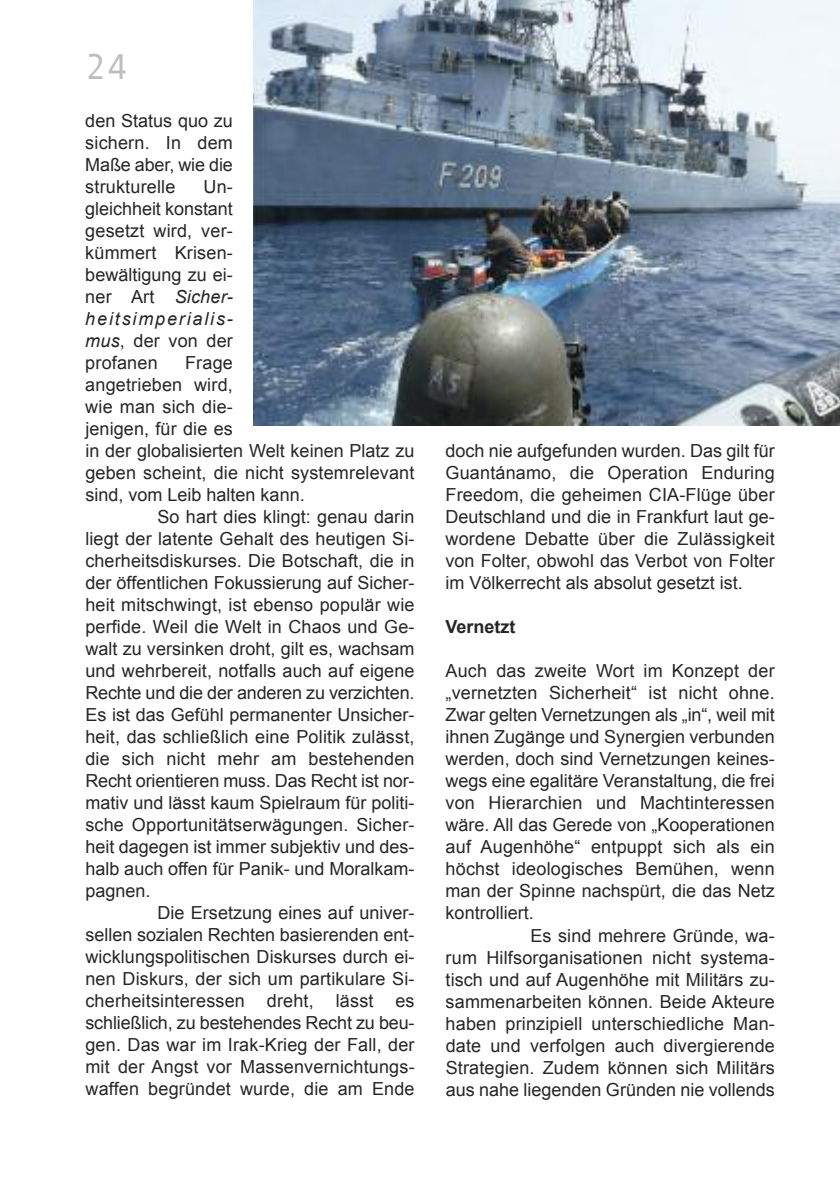
<style>
.page{position:relative;width:840px;height:1191px;background:#fff}
.page>*{position:absolute;margin:0;border:0;box-sizing:border-box;transform-origin:0 0}
.t1{font:36px "Andale Mono";color:#bebebe}
.t2{font:18px/22px "Arial";letter-spacing:.005em;color:#272627;text-align:justify}
.t3{font:700 18px "Arial";color:#272627}
.s1{font-style:italic}
</style>
<div class="page">
<img style="left:253px;top:0;width:586px;height:425px">
<h1 class="t1" style="left:85px;top:46px;width:45px">24</h1>
<p class="t2" style="left:85px;top:109px;width:149px">den Status quo zu sichern. In dem Maße aber, wie die strukturelle</p>
<p class="t2" style="left:85px;top:175px;width:149px;text-indent:118px">Un&shy;gleichheit konstant gesetzt wird, ver&shy;kümmert Krisen&shy;bewältigung zu ei&shy;ner Art <span class="s1">Sicher&shy;heitsimperialis&shy;mus</span>, der von der profanen</p>
<p class="t2" style="left:185px;top:351px;width:49px">Frage</p>
<p class="t2" style="left:85px;top:373px;width:149px">angetrieben wird,</p>
<p class="t2" style="left:85px;top:395px;width:149px">wie man sich die-</p>
<p class="t2" style="left:85px;top:417px;width:149px">jenigen, für die es</p>
<p class="t2" style="left:85px;top:439px;width:330px">in der globalisierten Welt keinen Platz zu</p>
<p class="t2" style="left:85px;top:461px;width:330px">geben scheint, die nicht systemrelevant</p>
<p class="t2" style="left:85px;top:483px;width:221px">sind, vom Leib halten kann.</p>
<p class="t2" style="left:157px;top:505px;width:258px">So hart dies klingt: genau darin</p>
<p class="t2" style="left:85px;top:527px;width:330px">liegt der latente Gehalt des heutigen Si-</p>
<p class="t2" style="left:85px;top:549px;width:330px">cherheitsdiskurses. Die Botschaft, die in</p>
<p class="t2" style="left:85px;top:571px;width:330px">der öffentlichen Fokussierung auf Sicher-</p>
<p class="t2" style="left:85px;top:593px;width:330px">heit mitschwingt, ist ebenso populär wie</p>
<p class="t2" style="left:85px;top:615px;width:330px">perfide. Weil die Welt in Chaos und Ge-</p>
<p class="t2" style="left:85px;top:637px;width:330px">walt zu versinken droht, gilt es, wachsam</p>
<p class="t2" style="left:85px;top:659px;width:330px">und wehrbereit, notfalls auch auf eigene</p>
<p class="t2" style="left:85px;top:681px;width:330px">Rechte und die der anderen zu verzichten.</p>
<p class="t2" style="left:85px;top:703px;width:330px">Es ist das Gefühl permanenter Unsicher-</p>
<p class="t2" style="left:85px;top:725px;width:330px">heit, das schließlich eine Politik zulässt,</p>
<p class="t2" style="left:85px;top:747px;width:330px">die sich nicht mehr am bestehenden</p>
<p class="t2" style="left:85px;top:769px;width:330px">Recht orientieren muss. Das Recht ist nor-</p>
<p class="t2" style="left:85px;top:791px;width:330px">mativ und lässt kaum Spielraum für politi-</p>
<p class="t2" style="left:85px;top:813px;width:330px">sche Opportunitätserwägungen. Sicher-</p>
<p class="t2" style="left:85px;top:835px;width:330px">heit dagegen ist immer subjektiv und des-</p>
<p class="t2" style="left:85px;top:857px;width:330px">halb auch offen für Panik- und Moralkam-</p>
<p class="t2" style="left:85px;top:879px;width:67px">pagnen.</p>
<p class="t2" style="left:157px;top:901px;width:258px">Die Ersetzung eines auf univer-</p>
<p class="t2" style="left:85px;top:923px;width:330px">sellen sozialen Rechten basierenden ent-</p>
<p class="t2" style="left:85px;top:945px;width:330px">wicklungspolitischen Diskurses durch ei-</p>
<p class="t2" style="left:85px;top:967px;width:330px">nen Diskurs, der sich um partikulare Si-</p>
<p class="t2" style="left:85px;top:989px;width:330px">cherheitsinteressen dreht, lässt es</p>
<p class="t2" style="left:85px;top:1011px;width:330px">schließlich, zu bestehendes Recht zu beu-</p>
<p class="t2" style="left:85px;top:1033px;width:330px">gen. Das war im Irak-Krieg der Fall, der</p>
<p class="t2" style="left:85px;top:1055px;width:330px">mit der Angst vor Massenvernichtungs-</p>
<p class="t2" style="left:85px;top:1077px;width:330px">waffen begründet wurde, die am Ende</p>
<p class="t2" style="left:445px;top:440px;width:330px">doch nie aufgefunden wurden. Das gilt für Guantánamo, die Operation Enduring Freedom, die geheimen CIA-Flüge über Deutschland und die in Frankfurt laut ge&shy;wordene Debatte über die Zulässigkeit von Folter, obwohl das Verbot von Folter im Völkerrecht als absolut gesetzt ist.</p>
<p class="t3" style="left:445px;top:617px;width:72px">Vernetzt</p>
<p class="t2" style="left:445px;top:660px;width:330px">Auch das zweite Wort im Konzept der</p>
<p class="t2" style="left:445px;top:682px;width:330px">„vernetzten Sicherheit“ ist nicht ohne.</p>
<p class="t2" style="left:445px;top:704px;width:330px">Zwar gelten Vernetzungen als „in“, weil mit</p>
<p class="t2" style="left:445px;top:726px;width:330px">ihnen Zugänge und Synergien verbunden</p>
<p class="t2" style="left:445px;top:748px;width:330px">werden, doch sind Vernetzungen keines-</p>
<p class="t2" style="left:445px;top:770px;width:330px">wegs eine egalitäre Veranstaltung, die frei</p>
<p class="t2" style="left:445px;top:792px;width:330px">von Hierarchien und Machtinteressen</p>
<p class="t2" style="left:445px;top:814px;width:330px">wäre. All das Gerede von „Kooperationen</p>
<p class="t2" style="left:445px;top:836px;width:330px">auf Augenhöhe“ entpuppt sich als ein</p>
<p class="t2" style="left:445px;top:858px;width:330px">höchst ideologisches Bemühen, wenn</p>
<p class="t2" style="left:445px;top:880px;width:330px">man der Spinne nachspürt, die das Netz</p>
<p class="t2" style="left:445px;top:902px;width:90px">kontrolliert.</p>
<p class="t2" style="left:530px;top:924px;width:246px">Es sind mehrere Gründe, wa-</p>
<p class="t2" style="left:445px;top:946px;width:330px">rum Hilfsorganisationen nicht systema-</p>
<p class="t2" style="left:445px;top:968px;width:330px">tisch und auf Augenhöhe mit Militärs zu-</p>
<p class="t2" style="left:445px;top:990px;width:330px">sammenarbeiten können. Beide Akteure</p>
<p class="t2" style="left:445px;top:1012px;width:330px">haben prinzipiell unterschiedliche Man-</p>
<p class="t2" style="left:445px;top:1034px;width:330px">date und verfolgen auch divergierende</p>
<p class="t2" style="left:445px;top:1056px;width:330px">Strategien. Zudem können sich Militärs</p>
<p class="t2" style="left:445px;top:1078px;width:330px">aus nahe liegenden Gründen nie vollends</p>
</div>
